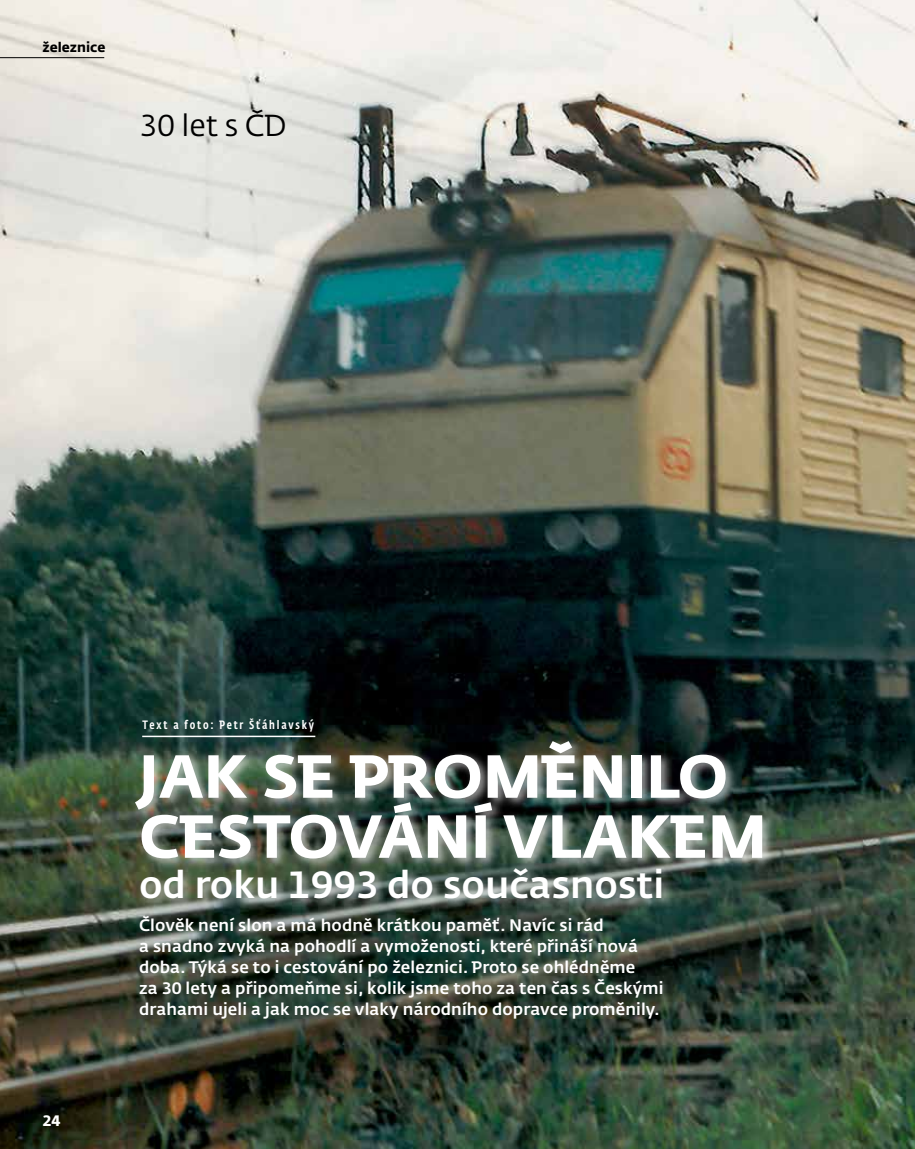
<style>
.page{position:relative;width:915px;height:1149px;background:#fff}
.page>*{position:absolute;margin:0;border:0;box-sizing:border-box;transform-origin:0 0}
.t1{font:700 60px/60px "CD Fedra";color:#fff}
.t2{font:500 37.5px "CD Fedra";color:#fff}
.t3{font:30px "CD Fedra";color:#000}
.t4{font:500 16.5px/21px "CD Fedra";letter-spacing:.005em;color:#fff}
.t5{font:700 15px "CD Fedra";color:#fff}
.t6{font:700 13.5px "CD Fedra";color:#000}
.t7{font:500 12px "CD Fedra Cond Pro";letter-spacing:.15em;color:#fff}
</style>
<div class="page">
<img style="left:0;top:0;width:914px;height:1148px">
<hr style="left:0;top:57px;width:104px;height:1px;background:#000">
<div style="left:132px;top:737px;width:642px;height:173px;background:#fff;opacity:.6"></div>
<hr style="left:142px;top:735px;width:173px;height:2px;background:#fff">
<p class="t6" style="left:43px;top:39px;width:64px">železnice</p>
<p class="t3" style="left:139px;top:108px;width:149px">30 let s ČD</p>
<p class="t5" style="left:43px;top:1110px;width:19px">24</p>
<p class="t7" style="left:142px;top:717px;width:173px">Text a foto: Petr Šťáhlavský</p>
<p class="t1" style="left:139px;top:746px;width:629px">JAK SE PROMĚNILO<br>CESTOVÁNÍ VLAKEM</p>
<p class="t2" style="left:139px;top:861px;width:526px">od roku 1993 do současnosti</p>
<p class="t4" style="left:139px;top:913px;width:526px">Člověk není slon a má hodně krátkou paměť. Navíc si rád<br>a snadno zvyká na pohodlí a vymoženosti, které přináší nová doba. Týká se to i cestování po železnici. Proto se ohlédněme<br>za 30 lety a připomeňme si, kolik jsme toho za ten čas s Českými drahami ujeli a jak moc se vlaky národního dopravce proměnily.</p>
</div>
